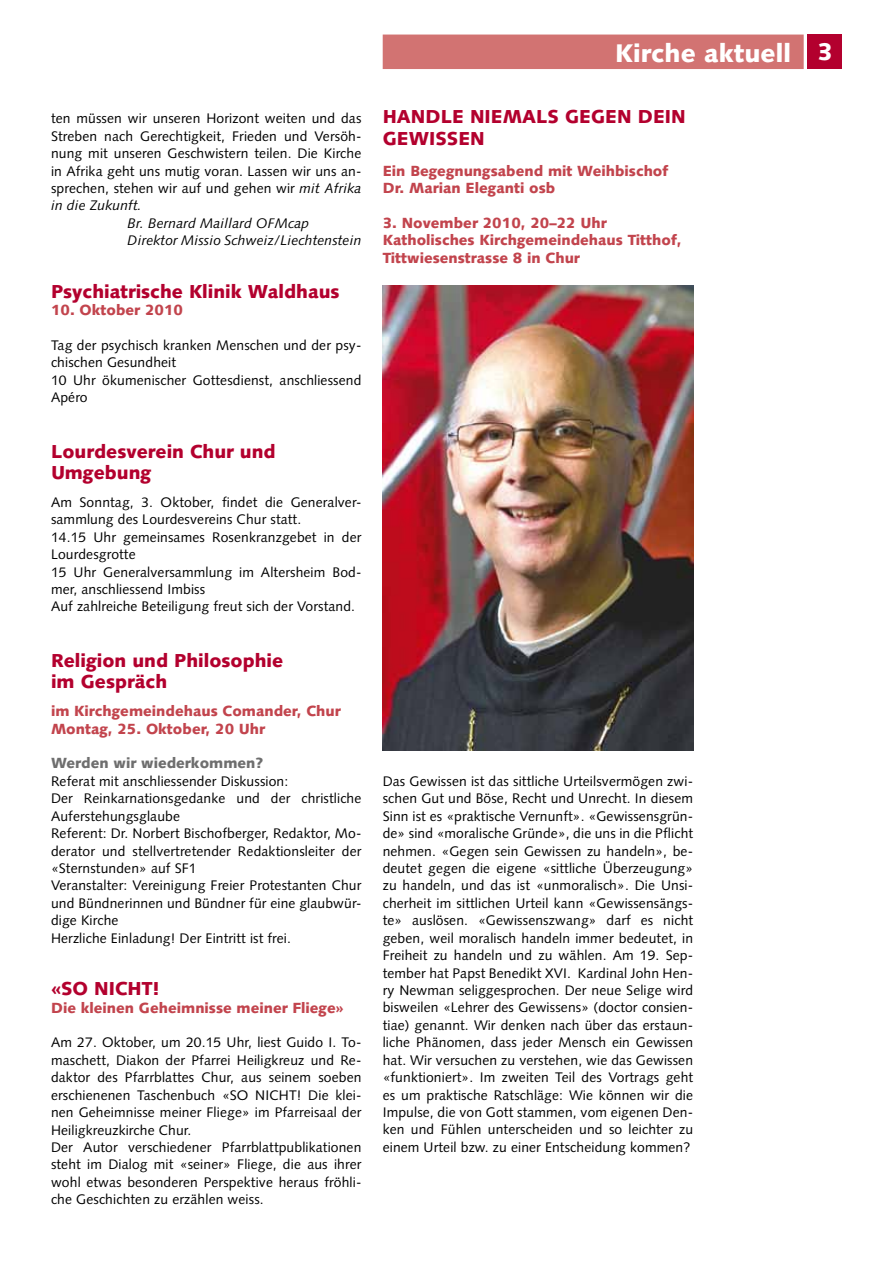
<style>
.page{position:relative;width:893px;height:1263px;background:#fff}
.page>*{position:absolute;margin:0;border:0;box-sizing:border-box;transform-origin:0 0}
.t1{font:900 25.5px "Syntax";color:#fff}
.t2{font:900 18.75px/21px "Syntax";color:#b3002e}
.t3{font:900 14.7px/17.4px "Syntax";color:#c2444d}
.t4{font:900 14.7px "Syntax";color:#6e6e6e}
.t5{font:13.8px/17.4px "Syntax";letter-spacing:.01em;color:#000}
.t6{font:italic 13.8px "Syntax";letter-spacing:.01em;color:#000}
.s1{font-style:italic}
.s2{font-size:24px}
</style>
<div class="page">
<div style="left:808px;top:35px;width:34px;height:34px;background:#b3002e"></div>
<div style="left:383px;top:35px;width:421px;height:34px;background:#d27372"></div>
<img style="left:383px;top:285px;width:310px;height:466px">
<p class="t5" style="left:51px;top:110px;width:312px">ten müssen wir unseren Horizont weiten und das</p>
<p class="t5" style="left:51px;top:127px;width:312px">Streben nach Gerechtigkeit, Frieden und Versöh-</p>
<p class="t5" style="left:51px;top:145px;width:312px">nung mit unseren Geschwistern teilen. Die Kirche</p>
<p class="t5" style="left:51px;top:162px;width:312px">in Afrika geht uns mutig voran. Lassen wir uns an-</p>
<p class="t5" style="left:51px;top:180px;width:312px">sprechen, stehen wir auf und gehen wir <span class="s1">mit Afrika</span></p>
<p class="t6" style="left:51px;top:198px;width:92px">in die Zukunft.</p>
<p class="t6" style="left:128px;top:215px;width:183px">Br. Bernard Maillard OFMcap</p>
<p class="t6" style="left:128px;top:232px;width:235px">Direktor Missio Schweiz/Liechtenstein</p>
<h2 class="t2" style="left:51px;top:281px;width:290px">Psychiatrische Klinik Waldhaus</h2>
<p class="t3" style="left:51px;top:301px;width:134px">10. Oktober 2010</p>
<p class="t5" style="left:51px;top:337px;width:312px">Tag der psychisch kranken Menschen und der psy&shy;chischen Gesundheit<br>10 Uhr ökumenischer Gottesdienst, anschliessend<br>Apéro</p>
<h2 class="t2" style="left:51px;top:441px;width:226px">Lourdesverein Chur und<br>Umgebung</h2>
<p class="t5" style="left:51px;top:493px;width:312px">Am Sonntag, 3. Oktober, findet die Generalver&shy;sammlung des Lourdesvereins Chur statt.<br>14.15 Uhr gemeinsames Rosenkranzgebet in der Lourdesgrotte<br>15 Uhr Generalversammlung im Altersheim Bod&shy;mer, anschliessend Imbiss<br>Auf zahlreiche Beteiligung freut sich der Vorstand.</p>
<h2 class="t2" style="left:51px;top:650px;width:234px">Religion und Philosophie im Gespräch</h2>
<p class="t3" style="left:51px;top:702px;width:291px">im Kirchgemeindehaus Comander, Chur<br>Montag, 25. Oktober, 20 Uhr</p>
<p class="t4" style="left:51px;top:755px;width:214px">Werden wir wiederkommen?</p>
<p class="t5" style="left:51px;top:772px;width:312px">Referat mit anschliessender Diskussion:<br>Der Reinkarnationsgedanke und der christliche Auferstehungsglaube<br>Referent: Dr. Norbert Bischofberger, Redaktor, Mo&shy;derator und stellvertretender Redaktionsleiter der «Sternstunden» auf SF1<br>Veranstalter: Vereinigung Freier Protestanten Chur und Bündnerinnen und Bündner für eine glaubwür&shy;dige Kirche<br>Herzliche Einladung! Der Eintritt ist frei.</p>
<h2 class="t2" style="left:51px;top:978px;width:110px">«SO NICHT!</h2>
<p class="t3" style="left:51px;top:999px;width:294px">Die kleinen Geheimnisse meiner Fliege»</p>
<p class="t5" style="left:51px;top:1034px;width:312px">Am 27. Oktober, um 20.15 Uhr, liest Guido I. To&shy;maschett, Diakon der Pfarrei Heiligkreuz und Re&shy;daktor des Pfarrblattes Chur, aus seinem soeben erschienenen Taschenbuch «SO NICHT! Die klei&shy;nen Geheimnisse meiner Fliege» im Pfarreisaal der Heiligkreuzkirche Chur.<br>Der Autor verschiedener Pfarrblattpublikationen steht im Dialog mit «seiner» Fliege, die aus ihrer wohl etwas besonderen Perspektive heraus fröhli&shy;che Geschichten zu erzählen weiss.</p>
<h1 class="t1" style="left:615px;top:38px;width:219px">Kirche aktuell <span class="s2">3</span></h1>
<h2 class="t2" style="left:383px;top:106px;width:304px;line-height:21.8px">HANDLE NIEMALS GEGEN DEIN<br>GEWISSEN</h2>
<p class="t3" style="left:383px;top:162px;width:287px">Ein Begegnungsabend mit Weihbischof<br>Dr. Marian Eleganti osb</p>
<p class="t3" style="left:383px;top:214px;width:300px">3. November 2010, 20–22 Uhr<br>Katholisches Kirchgemeindehaus Titthof,<br>Tittwiesenstrasse 8 in Chur</p>
<p class="t5" style="left:383px;top:772px;width:312px">Das Gewissen ist das sittliche Urteilsvermögen zwi&shy;schen Gut und Böse, Recht und Unrecht. In diesem Sinn ist es «praktische Vernunft». «Gewissensgrün&shy;de» sind «moralische Gründe», die uns in die Pflicht nehmen. «Gegen sein Gewissen zu handeln», be&shy;deutet gegen die eigene «sittliche Überzeugung» zu handeln, und das ist «unmoralisch». Die Unsi&shy;cherheit im sittlichen Urteil kann «Gewissensängs&shy;te» auslösen. «Gewissenszwang» darf es nicht geben, weil moralisch handeln immer bedeutet, in Freiheit zu handeln und zu wählen. Am 19. Sep&shy;tember hat Papst Benedikt XVI. Kardinal John Hen&shy;ry Newman seliggesprochen. Der neue Selige wird bisweilen «Lehrer des Gewissens» (doctor consien&shy;tiae) genannt. Wir denken nach über das erstaun&shy;liche Phänomen, dass jeder Mensch ein Gewissen hat. Wir versuchen zu verstehen, wie das Gewissen «funktioniert». Im zweiten Teil des Vortrags geht es um praktische Ratschläge: Wie können wir die Impulse, die von Gott stammen, vom eigenen Den&shy;ken und Fühlen unterscheiden und so leichter zu einem Urteil bzw. zu einer Entscheidung kommen?</p>
</div>
